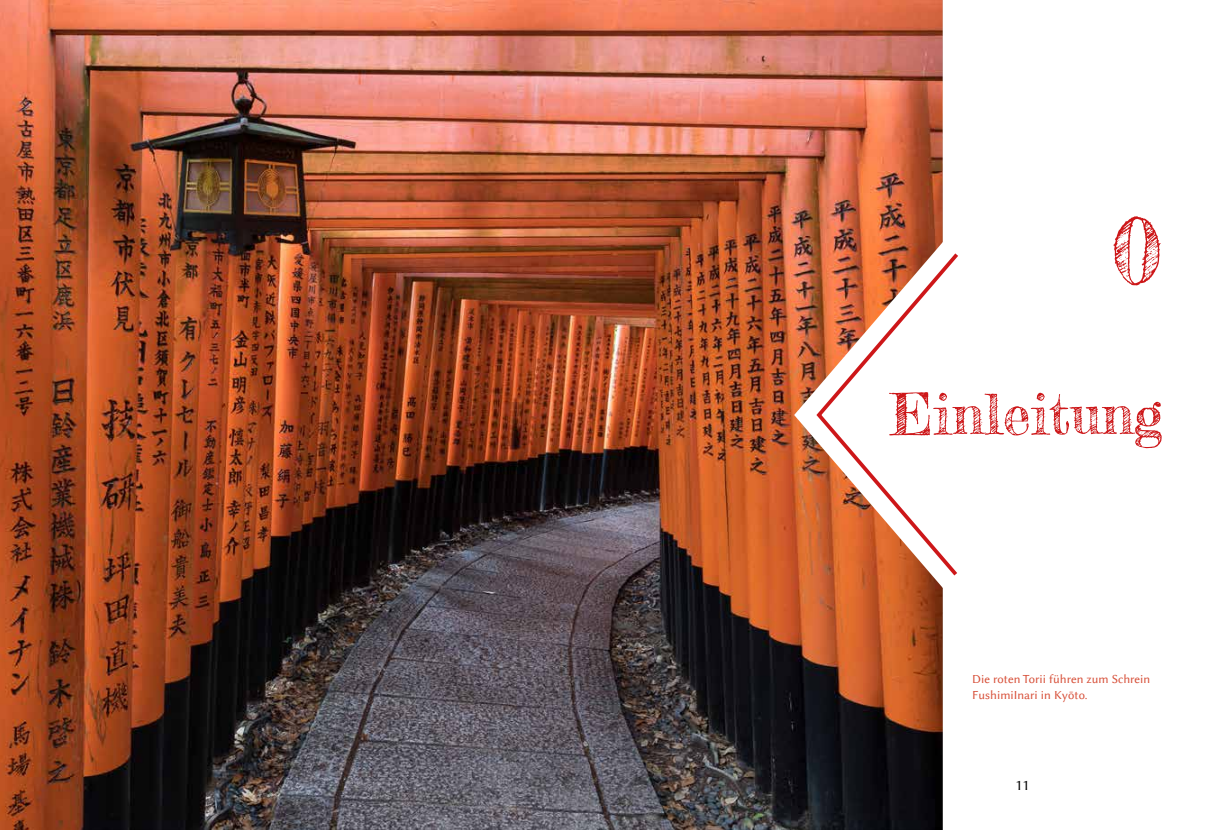
<style>
.page{position:relative;width:1205px;height:830px;background:#fff}
.page>*{position:absolute;margin:0;border:0;box-sizing:border-box;transform-origin:0 0}
.t1{font:90px "Frederickathe Great";color:#cd1719}
.t2{font:56.25px "Frederickathe Great";color:#cd1719}
.t3{font:15px "Lin Biolinum";color:#000}
.t4{font:12.5px/16px "Lin Biolinum";color:#d74f38}
</style>
<div class="page">
<img style="left:0;top:0;width:943px;height:829px">
<img style="left:794px;top:239px;width:149px;height:351px">
<svg style="left:814px;top:249px;width:144px;height:330px"></svg>
<h1 class="t1" style="left:1111px;top:195px;width:52px">0</h1>
<h2 class="t2" style="left:890px;top:379px;width:274px">Einleitung</h2>
<p class="t4" style="left:972px;top:670px;width:179px">Die roten Torii führen zum Schrein<br>FushimiInari in Kyōto.</p>
<p class="t3" style="left:1015px;top:776px;width:15px">11</p>
</div>
